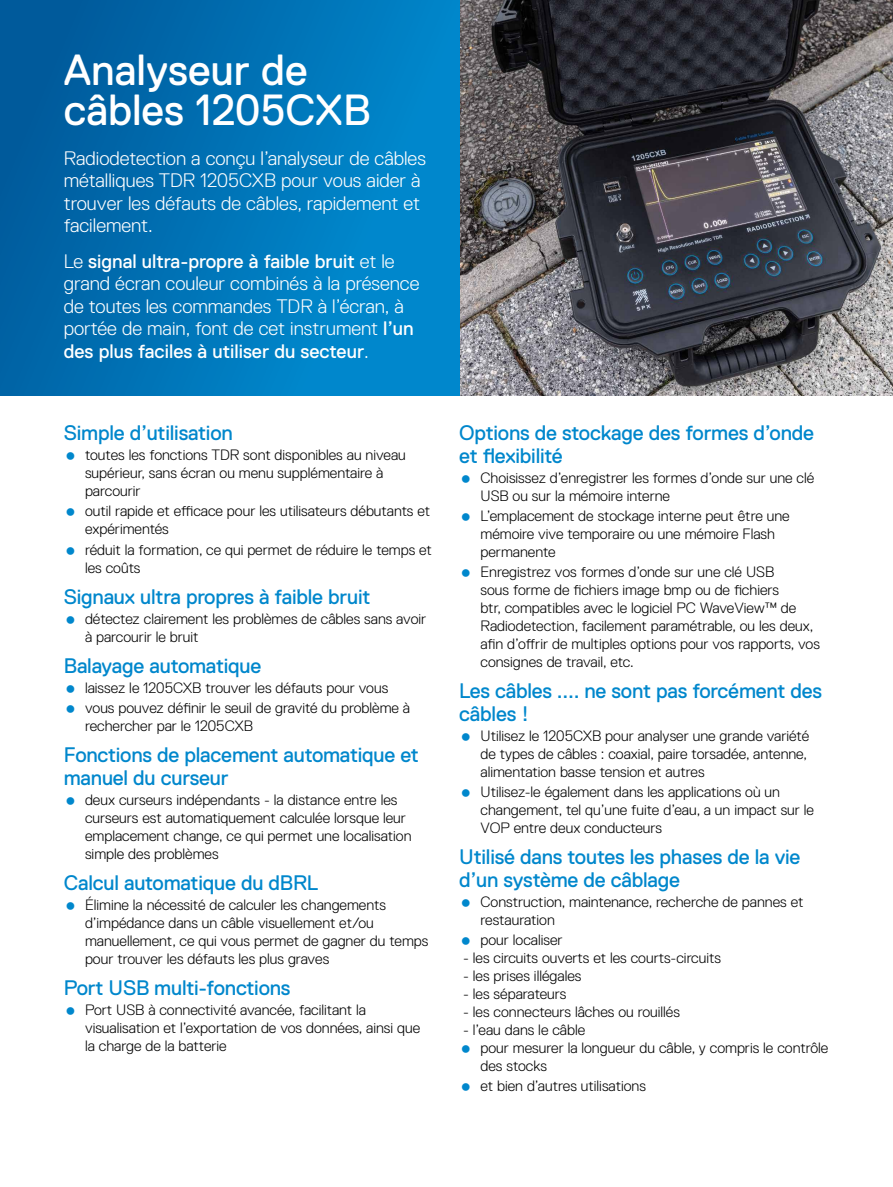
<style>
.page{position:relative;width:893px;height:1187px;background:#fff}
.page>*{position:absolute;margin:0;border:0;box-sizing:border-box;transform-origin:0 0}
.t1{font:43.5px/40.2px "Replica Std";color:#fff}
.t2{font:21px/22.5px "Replica Std";letter-spacing:-.01em;color:#0087cc}
.t3{font:300 19.5px/22.5px "Replica Std";color:#fff}
.t4{font:300 15px/18px "Replica Std";color:#000}
.s1{font-weight:400}
</style>
<div class="page">
<img style="left:459px;top:0;width:434px;height:395px">
<div style="left:0;top:0;width:459px;height:395px;background:linear-gradient(to right,#005c9d,#008cd1)"></div>
<h1 class="t1" style="left:64px;top:50px;width:309px">Analyseur de câbles 1205CXB</h1>
<h3 class="t3" style="left:64px;top:147px;width:364px">Radiodetection a conçu l’analyseur de câbles métalliques TDR 1205CXB pour vous aider à trouver les défauts de câbles, rapidement et facilement.</h3>
<h3 class="t3" style="left:64px;top:250px;width:357px">Le <span class="s1">signal ultra-propre à faible bruit</span> et le grand écran couleur combinés à la présence de toutes les commandes TDR à l’écran, à portée de main, font de cet instrument <span class="s1">l’un des plus faciles à utiliser du secteur</span>.</h3>
<h2 class="t2" style="left:64px;top:421px;width:171px">Simple d’utilisation</h2>
<p class="t4" style="left:85px;top:446px;width:322px">toutes les fonctions TDR sont disponibles au niveau supérieur, sans écran ou menu supplémentaire à parcourir</p>
<p class="t4" style="left:85px;top:502px;width:347px">outil rapide et efficace pour les utilisateurs débutants et expérimentés</p>
<p class="t4" style="left:85px;top:540px;width:348px">réduit la formation, ce qui permet de réduire le temps et les coûts</p>
<h2 class="t2" style="left:64px;top:585px;width:308px">Signaux ultra propres à faible bruit</h2>
<p class="t4" style="left:85px;top:609px;width:343px">détectez clairement les problèmes de câbles sans avoir à parcourir le bruit</p>
<h2 class="t2" style="left:64px;top:654px;width:199px">Balayage automatique</h2>
<p class="t4" style="left:85px;top:677px;width:327px;line-height:20.1px">laissez le 1205CXB trouver les défauts pour vous vous pouvez définir le seuil de gravité du problème à</p>
<p class="t4" style="left:85px;top:717px;width:170px">rechercher par le 1205CXB</p>
<h2 class="t2" style="left:64px;top:743px;width:357px">Fonctions de placement automatique et manuel du curseur</h2>
<p class="t4" style="left:85px;top:790px;width:328px">deux curseurs indépendants - la distance entre les curseurs est automatiquement calculée lorsque leur emplacement change, ce qui permet une localisation simple des problèmes</p>
<h2 class="t2" style="left:64px;top:871px;width:256px">Calcul automatique du dBRL</h2>
<p class="t4" style="left:85px;top:895px;width:345px">Élimine la nécessité de calculer les changements d’impédance dans un câble visuellement et/ou manuellement, ce qui vous permet de gagner du temps pour trouver les défauts les plus graves</p>
<h2 class="t2" style="left:64px;top:976px;width:228px">Port USB multi-fonctions</h2>
<p class="t4" style="left:85px;top:1000px;width:337px">Port USB à connectivité avancée, facilitant la visualisation et l’exportation de vos données, ainsi que la charge de la batterie</p>
<h2 class="t2" style="left:459px;top:421px;width:356px">Options de stockage des formes d’onde et flexibilité</h2>
<p class="t4" style="left:480px;top:468px;width:335px">Choisissez d’enregistrer les formes d’onde sur une clé<br>USB ou sur la mémoire interne</p>
<p class="t4" style="left:480px;top:507px;width:311px">L’emplacement de stockage interne peut être une mémoire vive temporaire ou une mémoire Flash permanente</p>
<p class="t4" style="left:480px;top:563px;width:341px">Enregistrez vos formes d’onde sur une clé USB<br>sous forme de fichiers image bmp ou de fichiers<br>btr, compatibles avec le logiciel PC WaveView™ de Radiodetection, facilement paramétrable, ou les deux, afin d’offrir de multiples options pour vos rapports, vos consignes de travail, etc.</p>
<h2 class="t2" style="left:459px;top:679px;width:364px">Les câbles .... ne sont pas forcément des câbles !</h2>
<p class="t4" style="left:480px;top:726px;width:330px">Utilisez le 1205CXB pour analyser une grande variété de types de câbles : coaxial, paire torsadée, antenne, alimentation basse tension et autres</p>
<p class="t4" style="left:480px;top:782px;width:335px">Utilisez-le également dans les applications où un changement, tel qu’une fuite d’eau, a un impact sur le<br>VOP entre deux conducteurs</p>
<h2 class="t2" style="left:459px;top:845px;width:343px">Utilisé dans toutes les phases de la vie d’un système de câblage</h2>
<p class="t4" style="left:480px;top:892px;width:324px">Construction, maintenance, recherche de pannes et restauration</p>
<p class="t4" style="left:480px;top:930px;width:84px">pour localiser</p>
<p class="t4" style="left:463px;top:948px;width:259px">- les circuits ouverts et les courts-circuits</p>
<p class="t4" style="left:463px;top:966px;width:120px">- les prises illégales</p>
<p class="t4" style="left:463px;top:984px;width:105px">- les séparateurs</p>
<p class="t4" style="left:463px;top:1002px;width:218px">- les connecteurs lâches ou rouillés</p>
<p class="t4" style="left:480px;top:1020px;width:349px;text-indent:-17px">- l’eau dans le câble<br>pour mesurer la longueur du câble, y compris le contrôle des stocks</p>
<p class="t4" style="left:480px;top:1076px;width:167px">et bien d’autres utilisations</p>
</div>
